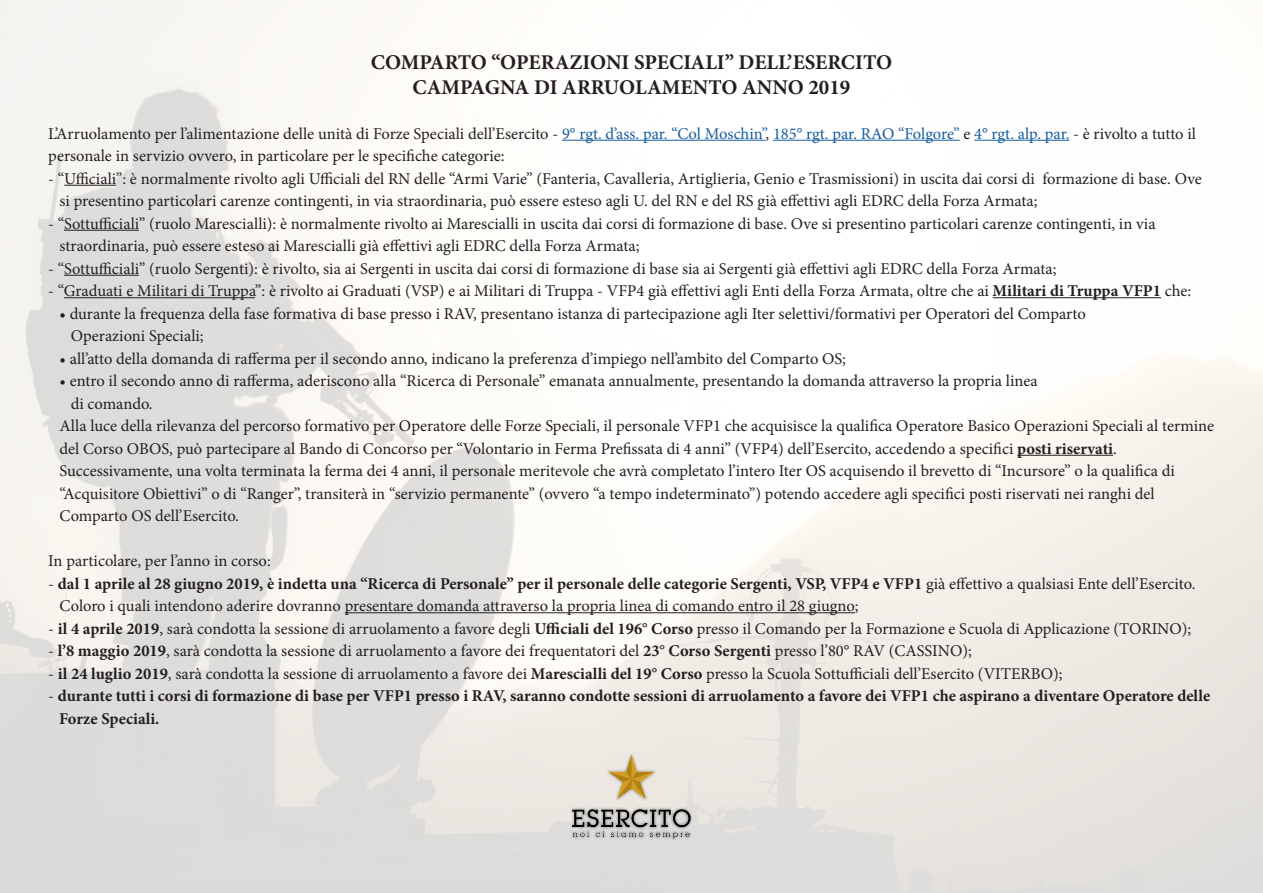
<style>
.page{position:relative;width:1263px;height:893px;background:#fff}
.page>*{position:absolute;margin:0;border:0;box-sizing:border-box;transform-origin:0 0}
.t1{font:700 21px "Minion Pro";color:#231f20}
.t2{font:16.5px/22.5px "Minion Pro";color:#231f20}
.t3{font:700 16.5px "Minion Pro";color:#231f20}
.s1{color:#175d9e}
.s2{font-weight:700}
.s3{font-weight:400}
</style>
<div class="page">
<hr style="left:562px;top:140px;width:203px;height:1px;background:#175d9e">
<hr style="left:773px;top:140px;width:187px;height:1px;background:#175d9e">
<hr style="left:974px;top:140px;width:95px;height:1px;background:#175d9e">
<hr style="left:64px;top:185px;width:52px;height:1px;background:#231f20">
<hr style="left:64px;top:230px;width:75px;height:1px;background:#231f20">
<hr style="left:64px;top:275px;width:75px;height:1px;background:#231f20">
<hr style="left:64px;top:297px;width:191px;height:1px;background:#231f20">
<hr style="left:993px;top:297px;width:168px;height:1px;background:#231f20">
<hr style="left:1017px;top:455px;width:96px;height:1px;background:#231f20">
<hr style="left:345px;top:612px;width:510px;height:1px;background:#231f20">
<div style="left:569px;top:752px;width:124px;height:89px;background:#231f20;opacity:.5"></div>
<img style="left:572px;top:755px;width:119px;height:84px">
<p class="t1" style="left:371px;top:48px;width:523px">COMPARTO “OPERAZIONI SPECIALI” DELL’ESERCITO</p>
<p class="t1" style="left:413px;top:73px;width:439px">CAMPAGNA DI ARRUOLAMENTO ANNO 2019</p>
<p class="t2" style="left:48px;top:122px;width:1149px">L’Arruolamento per l’alimentazione delle unità di Forze Speciali dell’Esercito - <span class="s1">9° rgt. d’ass. par. “Col Moschin”</span>, <span class="s1">185° rgt. par. RAO “Folgore”</span> e <span class="s1">4° rgt. alp. par.</span> - è rivolto a tutto il personale in servizio ovvero, in particolare per le specifiche categorie:</p>
<p class="t2" style="left:48px;top:167px;width:1155px">- “Ufficiali”: è normalmente rivolto agli Ufficiali del RN delle “Armi Varie” (Fanteria, Cavalleria, Artiglieria, Genio e Trasmissioni) in uscita dai corsi di formazione di base. Ove</p>
<p class="t2" style="left:59px;top:190px;width:979px">si presentino particolari carenze contingenti, in via straordinaria, può essere esteso agli U. del RN e del RS già effettivi agli EDRC della Forza Armata;</p>
<p class="t2" style="left:48px;top:212px;width:1109px">- “Sottufficiali” (ruolo Marescialli): è normalmente rivolto ai Marescialli in uscita dai corsi di formazione di base. Ove si presentino particolari carenze contingenti, in via</p>
<p class="t2" style="left:59px;top:235px;width:581px">straordinaria, può essere esteso ai Marescialli già effettivi agli EDRC della Forza Armata;</p>
<p class="t2" style="left:48px;top:257px;width:1010px">- “Sottufficiali” (ruolo Sergenti): è rivolto, sia ai Sergenti in uscita dai corsi di formazione di base sia ai Sergenti già effettivi agli EDRC della Forza Armata;</p>
<p class="t2" style="left:48px;top:280px;width:1144px">- “Graduati e Militari di Truppa”: è rivolto ai Graduati (VSP) e ai Militari di Truppa - VFP4 già effettivi agli Enti della Forza Armata, oltre che ai <span class="s2">Militari di Truppa VFP1</span> che:</p>
<p class="t2" style="left:59px;top:302px;width:1028px">• durante la frequenza della fase formativa di base presso i RAV, presentano istanza di partecipazione agli Iter selettivi/formativi per Operatori del Comparto</p>
<p class="t2" style="left:71px;top:325px;width:134px">Operazioni Speciali;</p>
<p class="t2" style="left:59px;top:347px;width:788px">• all’atto della domanda di rafferma per il secondo anno, indicano la preferenza d’impiego nell’ambito del Comparto OS;</p>
<p class="t2" style="left:59px;top:370px;width:980px">• entro il secondo anno di rafferma, aderiscono alla “Ricerca di Personale” emanata annualmente, presentando la domanda attraverso la propria linea</p>
<p class="t2" style="left:71px;top:392px;width:84px">di comando.</p>
<p class="t2" style="left:59px;top:415px;width:1156px">Alla luce della rilevanza del percorso formativo per Operatore delle Forze Speciali, il personale VFP1 che acquisisce la qualifica Operatore Basico Operazioni Speciali al termine</p>
<p class="t2" style="left:59px;top:437px;width:1059px">del Corso OBOS, può partecipare al Bando di Concorso per “Volontario in Ferma Prefissata di 4 anni” (VFP4) dell’Esercito, accedendo a specifici <span class="s2">posti riservati</span>.</p>
<p class="t2" style="left:59px;top:460px;width:1117px">Successivamente, una volta terminata la ferma dei 4 anni, il personale meritevole che avrà completato l’intero Iter OS acquisendo il brevetto di “Incursore” o la qualifica di</p>
<p class="t2" style="left:59px;top:482px;width:1097px">“Acquisitore Obiettivi” o di “Ranger”, transiterà in “servizio permanente” (ovvero “a tempo indeterminato”) potendo accedere agli specifici posti riservati nei ranghi del</p>
<p class="t2" style="left:59px;top:505px;width:181px">Comparto OS dell’Esercito.</p>
<p class="t2" style="left:48px;top:550px;width:224px">In particolare, per l’anno in corso:</p>
<p class="t3" style="left:48px;top:572px;width:1149px"><span class="s3">-</span> dal 1 aprile al 28 giugno 2019, è indetta una “Ricerca di Personale” per il personale delle categorie Sergenti, VSP, VFP4 e VFP1 <span class="s3">già effettivo a qualsiasi Ente dell’Esercito.</span></p>
<p class="t2" style="left:59px;top:595px;width:801px">Coloro i quali intendono aderire dovranno presentare domanda attraverso la propria linea di comando entro il 28 giugno;</p>
<p class="t2" style="left:48px;top:617px;width:1144px">- <span class="s2">il 4 aprile 2019</span>, sarà condotta la sessione di arruolamento a favore degli <span class="s2">Ufficiali del 196° Corso</span> presso il Comando per la Formazione e Scuola di Applicazione (TORINO);</p>
<p class="t2" style="left:48px;top:640px;width:925px">- <span class="s2">l’8 maggio 2019</span>, sarà condotta la sessione di arruolamento a favore dei frequentatori del <span class="s2">23° Corso Sergenti</span> presso l’80° RAV (CASSINO);</p>
<p class="t2" style="left:48px;top:662px;width:1016px">- <span class="s2">il 24 luglio 2019</span>, sarà condotta la sessione di arruolamento a favore dei <span class="s2">Marescialli del 19° Corso</span> presso la Scuola Sottufficiali dell’Esercito (VITERBO);</p>
<p class="t3" style="left:48px;top:684px;width:1163px"><span class="s3">-</span> durante tutti i corsi di formazione di base per VFP1 presso i RAV, saranno condotte sessioni di arruolamento a favore dei VFP1 che aspirano a diventare Operatore delle</p>
<p class="t3" style="left:59px;top:707px;width:102px">Forze Speciali.</p>
</div>
